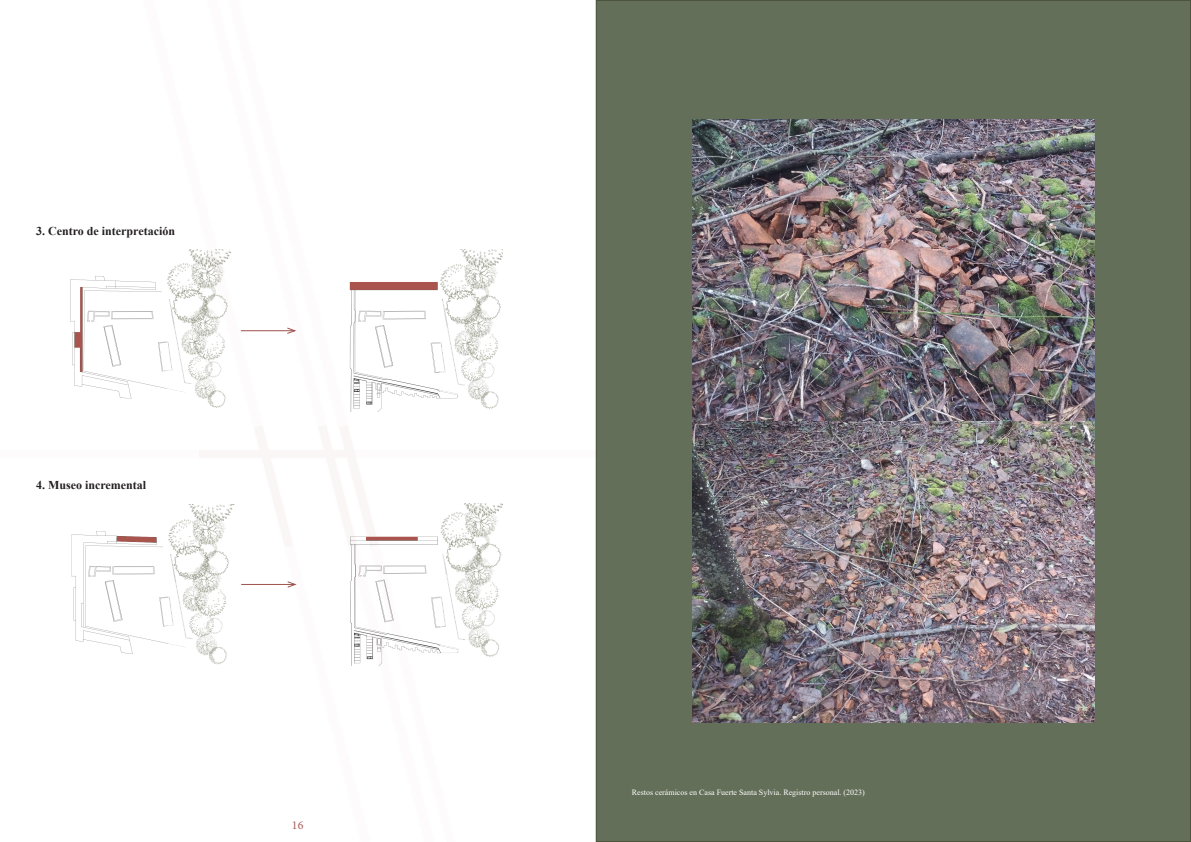
<style>
.page{position:relative;width:1191px;height:842px;background:#fff}
.page>*{position:absolute;margin:0;border:0;box-sizing:border-box;transform-origin:0 0}
.t1{font:700 12px "Times New Roman";color:#231f20}
.t2{font:12px "Minion Pro";color:#9f524d}
.t3{font:8px "Times New Roman";color:#fff}
</style>
<div class="page">
<img style="left:70px;top:249px;width:171px;height:159px">
<img style="left:349px;top:249px;width:154px;height:163px">
<img style="left:71px;top:504px;width:164px;height:161px">
<img style="left:350px;top:503px;width:153px;height:163px">
<hr style="left:241px;top:330px;width:54px;height:1px;background:#9f524d">
<svg style="left:286px;top:327px;width:10px;height:7px"></svg>
<hr style="left:241px;top:584px;width:54px;height:1px;background:#9f524d">
<svg style="left:287px;top:581px;width:10px;height:7px"></svg>
<div style="left:596px;top:1px;width:594px;height:840px;background:#646f59"></div>
<img style="left:692px;top:119px;width:403px;height:604px">
<p class="t1" style="left:36px;top:223px;width:140px">3. Centro de interpretación</p>
<p class="t1" style="left:36px;top:477px;width:112px">4. Museo incremental</p>
<h1 class="t2" style="left:292px;top:817px;width:13px">16</h1>
<p class="t3" style="left:632px;top:787px;width:235px">Restos cerámicos en Casa Fuerte Santa Sylvia. Registro personal. (2023)</p>
</div>
